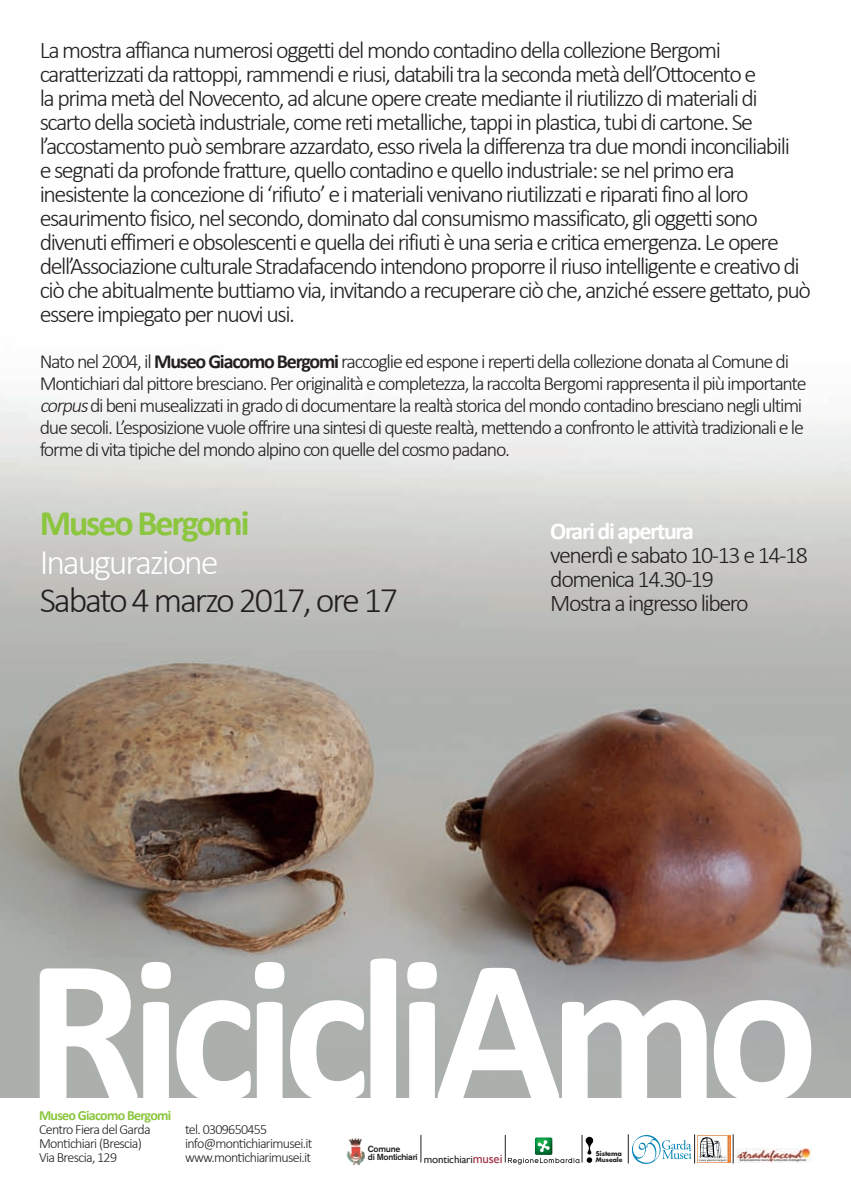
<style>
.page{position:relative;width:851px;height:1202px;background:#fff}
.page>*{position:absolute;margin:0;border:0;box-sizing:border-box;transform-origin:0 0}
.t1{font:300 36px "Calibri";letter-spacing:-.06em;color:#231f20}
.t2{font:300 36px "Calibri";letter-spacing:-.06em;color:#fff}
.t3{font:700 36px "Calibri";letter-spacing:-.06em;color:#8bc63e}
.t4{font:300 24px/24px "Calibri";letter-spacing:-.06em;color:#231f20}
.t5{font:700 24px "Calibri";letter-spacing:-.06em;color:#fff}
.t6{font:300 20px/22px "Calibri";letter-spacing:-.06em;color:#231f20}
.t7{font:300 14px/14px "Calibri";letter-spacing:-.05em;color:#231f20}
.t8{font:700 14px "Calibri";letter-spacing:-.05em;color:#8bc63e}
.t9{font:11px "Gill Sans";letter-spacing:-.01em;color:#231f20}
.t10{font:500 8.8px/8px "Akzidenz Grotesk BE";letter-spacing:-.03em;color:#231f20}
.t11{font:700 6.6px "Futura";color:#000001}
.t12{font:700 6.4px "Futura";letter-spacing:-.01em;color:#231f20}
.t13{font:700 6.2px "Futura";letter-spacing:-.01em;color:#231f20}
.s1{font-weight:700}
.s2{font-style:italic}
.s3{font-size:12.8px;color:#9d2d3d}
</style>
<div class="page">
<img style="left:0;top:396px;width:850px;height:701px">
<svg style="left:40px;top:958px;width:771px;height:140px"></svg>
<svg style="left:420px;top:1135px;width:1px;height:27px"></svg>
<svg style="left:348px;top:1138px;width:12px;height:8px"></svg>
<svg style="left:505px;top:1135px;width:88px;height:29px"></svg>
<svg style="left:732px;top:1134px;width:1px;height:29px"></svg>
<img style="left:735px;top:1149px;width:76px;height:13px">
<img style="left:697px;top:1135px;width:33px;height:27px">
<svg style="left:628px;top:1134px;width:67px;height:30px"></svg>
<p class="t4" style="left:40px;top:37px;width:772px">La mostra affianca numerosi oggetti del mondo contadino della collezione Bergomi caratterizzati da rattoppi, rammendi e riusi, databili tra la seconda metà dell’Ottocento e<br>la prima metà del Novecento, ad alcune opere create mediante il riutilizzo di materiali di scarto della società industriale, come reti metalliche, tappi in plastica, tubi di cartone. Se l’accostamento può sembrare azzardato, esso rivela la differenza tra due mondi inconciliabili<br>e segnati da profonde fratture, quello contadino e quello industriale: se nel primo era inesistente la concezione di ‘rifiuto’ e i materiali venivano riutilizzati e riparati fino al loro esaurimento fisico, nel secondo, dominato dal consumismo massificato, gli oggetti sono divenuti effimeri e obsolescenti e quella dei rifiuti è una seria e critica emergenza. Le opere dell’Associazione culturale Stradafacendo intendono proporre il riuso intelligente e creativo di ciò che abitualmente buttiamo via, invitando a recuperare ciò che, anziché essere gettato, può essere impiegato per nuovi usi.</p>
<p class="t6" style="left:40px;top:350px;width:768px">Nato nel 2004, il <span class="s1">Museo Giacomo Bergomi</span> raccoglie ed espone i reperti della collezione donata al Comune di Montichiari dal pittore bresciano. Per originalità e completezza, la raccolta Bergomi rappresenta il più importante <span class="s2">corpus</span>di beni musealizzati in grado di documentare la realtà storica del mondo contadino bresciano negli ultimi due secoli. L’esposizione vuole offrire una sintesi di queste realtà, mettendo a confronto le attività tradizionali e le forme di vita tipiche del mondo alpino con quelle del cosmo padano.</p>
<h1 class="t3" style="left:40px;top:498px;width:211px">Museo Bergomi</h1>
<h1 class="t2" style="left:40px;top:539px;width:180px">Inaugurazione</h1>
<h1 class="t1" style="left:40px;top:577px;width:360px">Sabato 4 marzo 2017, ore 17</h1>
<p class="t5" style="left:550px;top:514px;width:145px">Orari di apertura</p>
<p class="t4" style="left:550px;top:543px;width:259px">venerdì e sabato 10-13 e 14-18 domenica 14.30-19<br>Mostra a ingresso libero</p>
<p class="t8" style="left:39px;top:1106px;width:134px">Museo Giacomo Bergomi</p>
<p class="t7" style="left:39px;top:1122px;width:113px">Centro Fiera del Garda<br>Montichiari (Brescia)<br>Via Brescia, 129</p>
<p class="t7" style="left:185px;top:1122px;width:129px">tel. 0309650455 info@montichiarimusei.it www.montichiarimusei.it</p>
<p class="t10" style="left:368px;top:1145px;width:51px">Comune<br>di Montichiari</p>
<p class="t12" style="left:596px;top:1149px;width:28px">Sistema</p>
<p class="t11" style="left:595px;top:1155px;width:24px">Museo</p>
<p class="t9" style="left:423px;top:1153px;width:80px">montichiari<span class="s3">musei</span></p>
<p class="t13" style="left:596px;top:1155px;width:28px">Museale</p>
</div>
